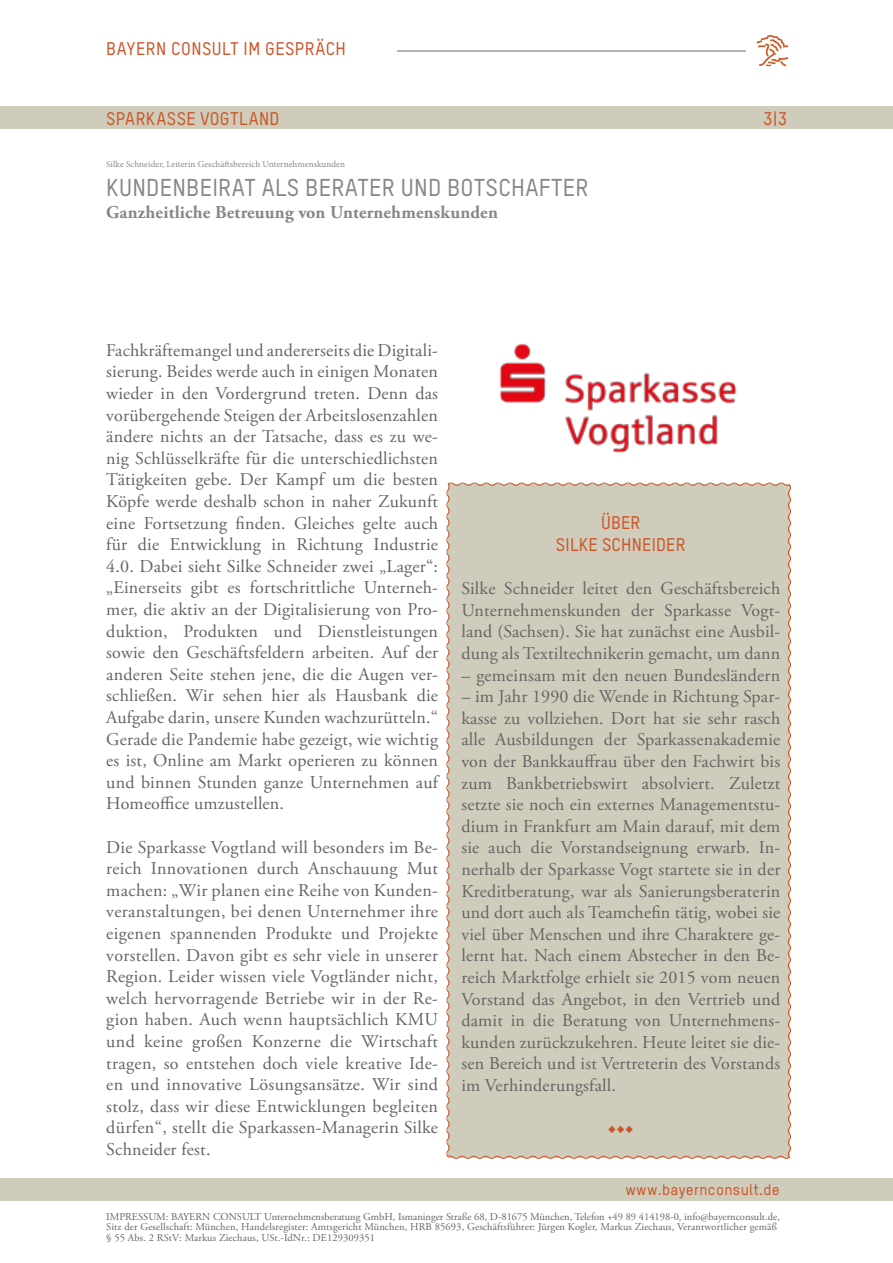
<style>
.page{position:relative;width:893px;height:1263px;background:#fff}
.page>*{position:absolute;margin:0;border:0;box-sizing:border-box;transform-origin:0 0}
.t1{font:500 24px "TSTARPRO";letter-spacing:.01em;color:#878787}
.t2{font:18px/21.6px "Adobe Garamond Pro";letter-spacing:.01em;color:#646464;text-align:justify}
.t3{font:500 18px/21.6px "TSTARPRO";letter-spacing:.025em;color:#cc5427;text-align:center}
.t4{font:700 18px "Adobe Garamond Pro";letter-spacing:.01em;color:#878787}
.t5{font:500 18px "Minion Pro";color:#cc5427}
.t6{font:500 15px "TSTARPRO";letter-spacing:.025em;color:#cc5427}
.t7{font:10.5px/10.5px "Adobe Garamond Pro";letter-spacing:.01em;color:#646464}
.t8{font:9px "Minion Pro";letter-spacing:.01em;color:#878787}
</style>
<div class="page">
<div style="left:446px;top:482px;width:345px;height:677px;background:#d0ccbb"></div>
<div style="left:0;top:106px;width:893px;height:23px;background:#d0ccbb"></div>
<svg style="left:757px;top:35px;width:30px;height:32px"></svg>
<hr style="left:397px;top:51px;width:349px;height:1px;background:#646464">
<img style="left:499px;top:344px;width:238px;height:109px">
<div style="left:0;top:1178px;width:893px;height:23px;background:#d0ccbb"></div>
<p class="t3" style="left:106px;top:38px;width:241px">BAYERN CONSULT I M GESPRÄCH</p>
<p class="t3" style="left:106px;top:108px;width:175px">SPARKASSE VOGTLAND</p>
<p class="t3" style="left:763px;top:108px;width:25px">3|3</p>
<p class="t8" style="left:106px;top:158px;width:240px">Silke Schneider, Leiterin Geschäftsbereich Unternehmenskunden</p>
<h1 class="t1" style="left:106px;top:173px;width:484px">KUNDENBEI RAT ALS BERATER UND BOTSCHAFTER</h1>
<p class="t4" style="left:106px;top:202px;width:393px">Ganzheitliche Betreuung von Unternehmenskunden</p>
<p class="t2" style="left:106px;top:340px;width:333px">Fachkräftemangel und andererseits die Digitali&shy;sierung. Beides werde auch in einigen Monaten wieder in den Vordergrund treten. Denn das vorübergehende Steigen der Arbeitslosenzahlen ändere nichts an der Tatsache, dass es zu we&shy;nig Schlüsselkräfte für die unterschiedlichsten Tätigkeiten gebe. Der Kampf um die besten Köpfe werde deshalb schon in naher Zukunft eine Fortsetzung finden. Gleiches gelte auch für die Entwicklung in Richtung Industrie 4.0. Dabei sieht Silke Schneider zwei „Lager“: „Einerseits gibt es fortschrittliche Unterneh&shy;mer, die aktiv an der Digitalisierung von Pro&shy;duktion, Produkten und Dienstleistungen sowie den Geschäftsfeldern arbeiten. Auf der anderen Seite stehen jene, die die Augen ver&shy;schließen. Wir sehen hier als Hausbank die Aufgabe darin, unsere Kunden wachzurütteln.“ Gerade die Pandemie habe gezeigt, wie wichtig es ist, Online am Markt operieren zu können und binnen Stunden ganze Unternehmen auf Homeoffice umzustellen.</p>
<p class="t2" style="left:106px;top:837px;width:333px">Die Sparkasse Vogtland will besonders im Be&shy;reich Innovationen durch Anschauung Mut machen: „Wir planen eine Reihe von Kunden&shy;veranstaltungen, bei denen Unternehmer ihre eigenen spannenden Produkte und Projekte vorstellen. Davon gibt es sehr viele in unserer Region. Leider wissen viele Vogtländer nicht, welch hervorragende Betriebe wir in der Re&shy;gion haben. Auch wenn hauptsächlich KMU und keine großen Konzerne die Wirtschaft tragen, so entstehen doch viele kreative Ide&shy;en und innovative Lösungsansätze. Wir sind stolz, dass wir diese Entwicklungen begleiten dürfen“, stellt die Sparkassen-Managerin Silke Schneider fest.</p>
<p class="t3" style="left:556px;top:512px;width:131px">ÜBER<br>SILKE SCHNEIDER</p>
<p class="t2" style="left:461px;top:578px;width:320px">Silke Schneider leitet den Geschäftsbereich Unternehmenskunden der Sparkasse Vogt&shy;land (Sachsen). Sie hat zunächst eine Ausbil&shy;dung als Textiltechnikerin gemacht, um dann</p>
<p class="t2" style="left:461px;top:665px;width:320px">– gemeinsam mit den neuen Bundesländern</p>
<p class="t2" style="left:461px;top:686px;width:320px">– im Jahr 1990 die Wende in Richtung Spar&shy;kasse zu vollziehen. Dort hat sie sehr rasch alle Ausbildungen der Sparkassenakademie von der Bankkauffrau über den Fachwirt bis zum Bankbetriebswirt absolviert. Zuletzt setzte sie noch ein externes Managementstu&shy;dium in Frankfurt am Main darauf, mit dem sie auch die Vorstandseignung erwarb. In&shy;nerhalb der Sparkasse Vogt startete sie in der Kreditberatung, war als Sanierungsberaterin und dort auch als Teamchefin tätig, wobei sie viel über Menschen und ihre Charaktere ge&shy;lernt hat. Nach einem Abstecher in den Be&shy;reich Marktfolge erhielt sie 2015 vom neuen Vorstand das Angebot, in den Vertrieb und damit in die Beratung von Unternehmens&shy;kunden zurückzukehren. Heute leitet sie die&shy;sen Bereich und ist Vertreterin des Vorstands im Verhinderungsfall.</p>
<p class="t5" style="left:608px;top:1116px;width:27px">◆◆◆</p>
<p class="t6" style="left:625px;top:1180px;width:156px">WWW.BAYERNCONSULT.DE</p>
<p class="t7" style="left:106px;top:1211px;width:675px">IMPRESSUM: BAYERN CONSULT Unternehmensberatung GmbH, Ismaninger Straße 68, D-81675 München, Telefon +49 89 414198-0, info@bayernconsult.de,<br>Sitz der Gesellschaft: München, Handelsregister: Amtsgericht München, HRB 85693, Geschäftsführer: Jürgen Kogler, Markus Ziechaus, Verantwortlicher gemäß § 55 Abs. 2 RStV: Markus Ziechaus, USt.-IdNr.: DE129309351</p>
</div>
